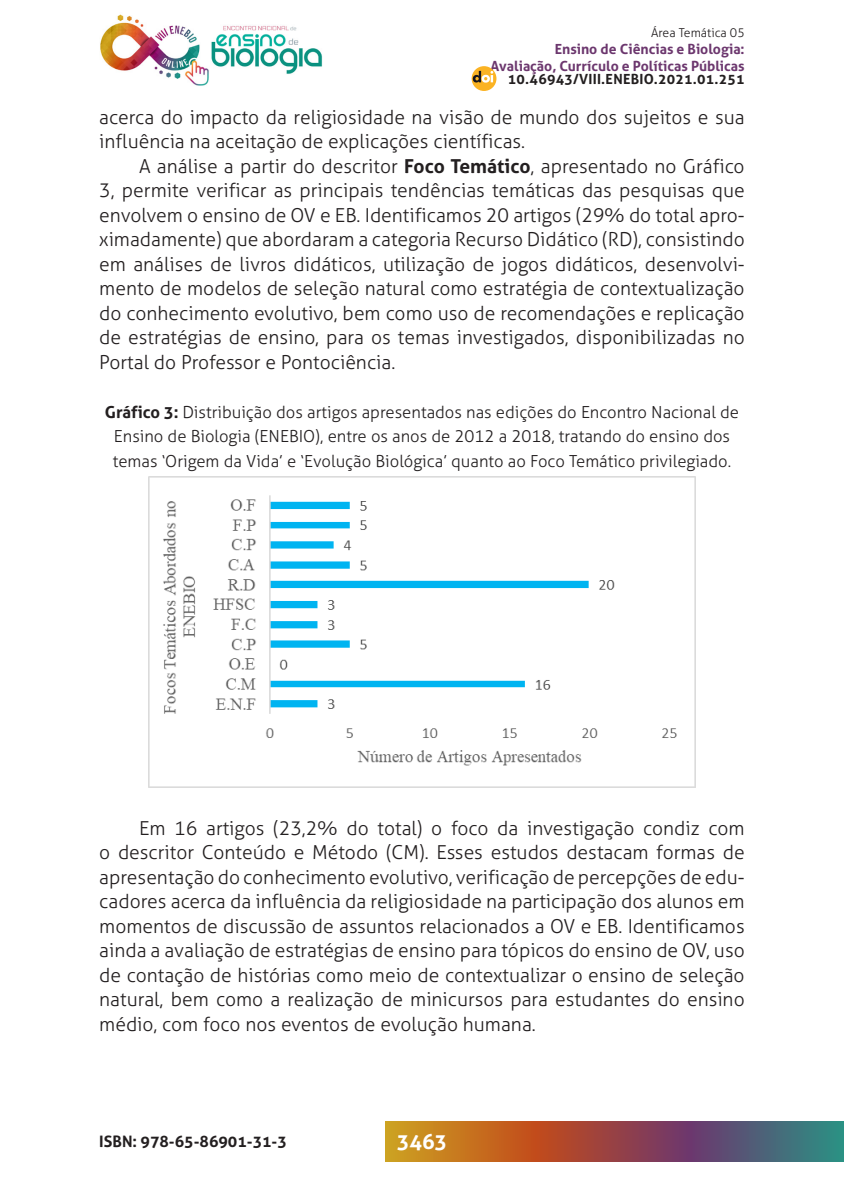
<style>
.page{position:relative;width:844px;height:1191px;background:#fff}
.page>*{position:absolute;margin:0;border:0;box-sizing:border-box;transform-origin:0 0}
.t1{font:700 21px "Aller";color:#fff}
._2_CORPO{font:300 19.25px/24.5px "Aller";color:#231f20;text-align:justify}
._7_LEGENDAS{font:300 16.62px/24.5px "Aller";color:#231f20;text-align:center}
.t2{font:700 15.75px "Aller";color:#231f20}
.t3{font:700 14px/16.8px "Aller";color:#6c376e;text-align:right}
.t4{font:700 14px "Aller";letter-spacing:.02em;color:#231f20}
.t5{font:300 12.25px "Aller";color:#231f20}
.s1{font-weight:700}
</style>
<div class="page">
<img style="left:100px;top:14px;width:109px;height:72px">
<img style="left:211px;top:25px;width:111px;height:49px">
<svg style="left:385px;top:1121px;width:458px;height:40px;background:#8d5e49"></svg>
<div style="left:471px;top:66px;width:25px;height:25px;background:#fbb323;border-radius:50%"></div>
<svg style="left:472px;top:71px;width:21px;height:12px"></svg>
<img style="left:149px;top:476px;width:545px;height:311px">
<p class="t5" style="left:651px;top:26px;width:95px">Área Temática 05</p>
<p class="t3" style="left:490px;top:41px;width:255px">Ensino de Ciências e Biologia:<br>Avaliação, Currículo e Políticas Públicas</p>
<p class="t4" style="left:508px;top:70px;width:238px">10.46943/VIII.ENEBIO.2021.01.251</p>
<p class="_2_CORPO" style="left:99px;top:105px;width:646px">acerca do impacto da religiosidade na visão de mundo dos sujeitos e sua influência na aceitação de explicações científicas.</p>
<p class="_2_CORPO" style="left:99px;top:154px;width:646px;text-indent:40px">A análise a partir do descritor <span class="s1">Foco Temático</span>, apresentado no Gráfico 3, permite verificar as principais tendências temáticas das pesquisas que envolvem o ensino de OV e EB. Identificamos 20 artigos (29% do total apro&shy;ximadamente) que abordaram a categoria Recurso Didático (RD), consistindo em análises de livros didáticos, utilização de jogos didáticos, desenvolvi&shy;mento de modelos de seleção natural como estratégia de contextualização do conhecimento evolutivo, bem como uso de recomendações e replicação de estratégias de ensino, para os temas investigados, disponibilizadas no Portal do Professor e Pontociência.</p>
<p class="_7_LEGENDAS" style="left:105px;top:400px;width:635px"><span class="s1">Gráfico 3:</span> Distribuição dos artigos apresentados nas edições do Encontro Nacional de<br>Ensino de Biologia (ENEBIO), entre os anos de 2012 a 2018, tratando do ensino dos temas ‘Origem da Vida’ e ‘Evolução Biológica’ quanto ao Foco Temático privilegiado.</p>
<p class="_2_CORPO" style="left:99px;top:815px;width:646px;text-indent:40px">Em 16 artigos (23,2% do total) o foco da investigação condiz com o descritor Conteúdo e Método (CM). Esses estudos destacam formas de apresentação do conhecimento evolutivo, verificação de percepções de edu&shy;cadores acerca da influência da religiosidade na participação dos alunos em momentos de discussão de assuntos relacionados a OV e EB. Identificamos ainda a avaliação de estratégias de ensino para tópicos do ensino de OV, uso de contação de histórias como meio de contextualizar o ensino de seleção natural, bem como a realização de minicursos para estudantes do ensino médio, com foco nos eventos de evolução humana.</p>
<p class="t2" style="left:99px;top:1131px;width:189px">ISBN: 978-65-86901-31-3</p>
<p class="t1" style="left:396px;top:1128px;width:52px">3463</p>
</div>
